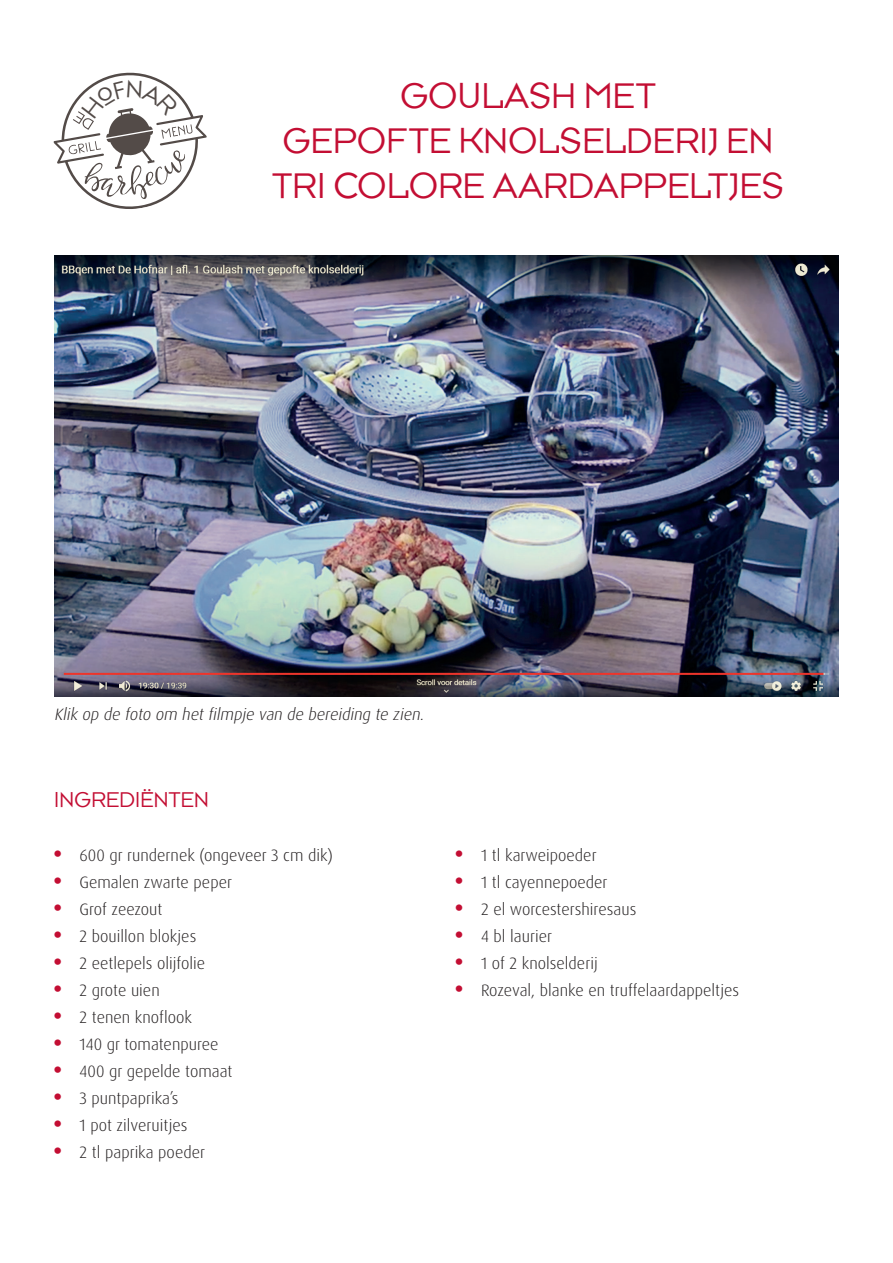
<style>
.page{position:relative;width:893px;height:1263px;background:#fff}
.page>*{position:absolute;margin:0;border:0;box-sizing:border-box;transform-origin:0 0}
.t1{font:37.5px/45px "Typeface Seven";letter-spacing:.015em;color:#c30e33;text-align:center}
.t2{font:22.5px "Typeface Seven";letter-spacing:.015em;color:#c30e33}
.t3{font:300 16.5px "Dax OT";color:#231f20}
.t4{font:italic 300 16.5px "Dax OT";color:#231f20}
.s1{font-family:"Typeface Seven";font-weight:400;font-size:22.5px;color:#c30e33}
</style>
<div class="page">
<img style="left:54px;top:255px;width:785px;height:442px">
<svg style="left:53px;top:72px;width:154px;height:137px"></svg>
<h1 class="t1" style="left:273px;top:73px;width:512px">GOULASH MET<br>GEPOFTE KNOLSELDERIJ EN<br>TRI COLORE AARDAPPELTJES</h1>
<p class="t4" style="left:54px;top:704px;width:375px">Klik op de foto om hetfilmpje van de bereiding te zien.</p>
<h2 class="t2" style="left:54px;top:786px;width:156px">INGREDIËNTEN</h2>
<p class="t3" style="left:54px;top:845px;width:280px"><span class="s1">•</span> 600 gr rundernek (ongeveer 3 cm dik)</p>
<p class="t3" style="left:54px;top:872px;width:180px"><span class="s1">•</span> Gemalen zwarte peper</p>
<p class="t3" style="left:54px;top:899px;width:110px"><span class="s1">•</span> Grof zeezout</p>
<p class="t3" style="left:54px;top:926px;width:144px"><span class="s1">•</span> 2 bouillon blokjes</p>
<p class="t3" style="left:54px;top:953px;width:153px"><span class="s1">•</span> 2 eetlepels olijfolie</p>
<p class="t3" style="left:54px;top:980px;width:107px"><span class="s1">•</span> 2 grote uien</p>
<p class="t3" style="left:54px;top:1007px;width:139px"><span class="s1">•</span> 2 tenen knoflook</p>
<p class="t3" style="left:54px;top:1034px;width:166px"><span class="s1">•</span> 140 gr tomatenpuree</p>
<p class="t3" style="left:54px;top:1061px;width:180px"><span class="s1">•</span> 400 gr gepelde tomaat</p>
<p class="t3" style="left:54px;top:1088px;width:126px"><span class="s1">•</span> 3 puntpaprika’s</p>
<p class="t3" style="left:54px;top:1115px;width:135px"><span class="s1">•</span> 1 pot zilveruitjes</p>
<p class="t3" style="left:54px;top:1142px;width:153px"><span class="s1">•</span> 2 tl paprika poeder</p>
<p class="t3" style="left:455px;top:845px;width:143px"><span class="s1">•</span> 1 tl karweipoeder</p>
<p class="t3" style="left:455px;top:872px;width:154px"><span class="s1">•</span> 1 tl cayennepoeder</p>
<p class="t3" style="left:455px;top:899px;width:182px"><span class="s1">•</span> 2 el worcestershiresaus</p>
<p class="t3" style="left:455px;top:926px;width:98px"><span class="s1">•</span> 4 bl laurier</p>
<p class="t3" style="left:455px;top:953px;width:144px"><span class="s1">•</span> 1 of 2 knolselderij</p>
<p class="t3" style="left:455px;top:980px;width:285px"><span class="s1">•</span> Rozeval, blanke en truffelaardappeltjes</p>
</div>
